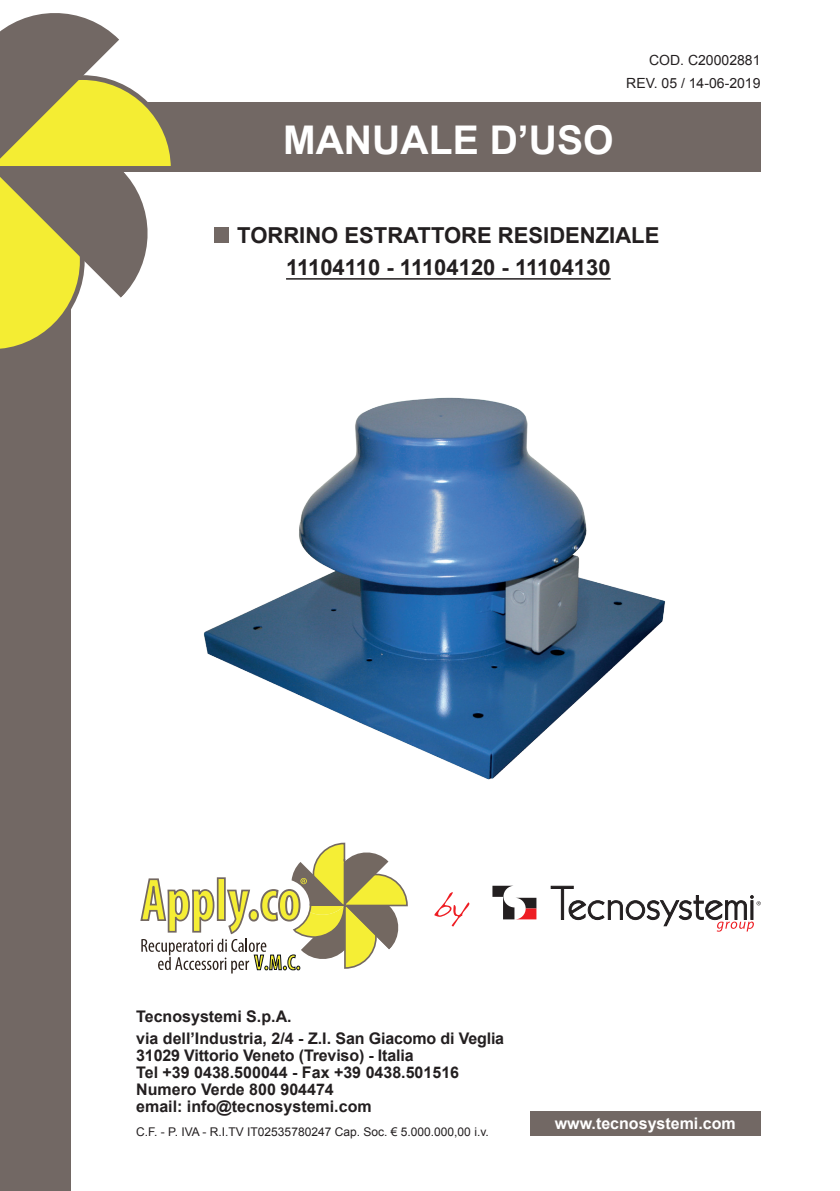
<style>
.page{position:relative;width:840px;height:1191px;background:#fff}
.page>*{position:absolute;margin:0;border:0;box-sizing:border-box;transform-origin:0 0}
.t1{font:700 39.6px "Arial";color:#fff}
.t2{font:700 22px/32px "Arial";color:#231f20;text-align:center}
.t3{font:700 16px/17px "Arial";color:#231f20}
.t4{font:700 16px "Arial";color:#fff}
.t5{font:14px "Arial";color:#231f20}
.t6{font:12px "Arial";color:#231f20}
</style>
<div class="page">
<div style="left:0;top:273px;width:71px;height:918px;background:#726864"></div>
<div style="left:79px;top:102px;width:681px;height:70px;background:#726864"></div>
<hr style="left:286px;top:278px;width:324px;height:2px;background:#231f20">
<div style="left:214px;top:227px;width:15px;height:16px;background:#726864"></div>
<div style="left:530px;top:1111px;width:230px;height:24px;background:#726864"></div>
<svg style="left:492px;top:885px;width:44px;height:34px"></svg>
<svg style="left:550px;top:886px;width:210px;height:45px"></svg>
<svg style="left:434px;top:892px;width:35px;height:34px"></svg>
<svg style="left:140px;top:842px;width:268px;height:132px"></svg>
<svg style="left:0;top:13px;width:171px;height:336px"></svg>
<img style="left:203px;top:397px;width:462px;height:383px">
<p class="t5" style="left:648px;top:51px;width:113px">COD. C20002881</p>
<h1 class="t1" style="left:283px;top:114px;width:332px">MANUALE D’USO</h1>
<p class="t5" style="left:626px;top:74px;width:136px">REV. 05 / 14-06-2019</p>
<h2 class="t2" style="left:237px;top:220px;width:423px">TORRINO ESTRATTORE RESIDENZIALE<br>11104110 - 11104120 - 11104130</h2>
<p class="t3" style="left:136px;top:1005px;width:369px;line-height:22px">Tecnosystemi S.p.A.<br>via dell’Industria, 2/4 - Z.I. San Giacomo di Veglia</p>
<p class="t3" style="left:136px;top:1047px;width:324px">31029 Vittorio Veneto (Treviso) - Italia<br>Tel +39 0438.500044 - Fax +39 0438.501516<br>Numero Verde 800 904474<br>email: info@tecnosystemi.com</p>
<p class="t6" style="left:136px;top:1123px;width:354px">C.F. - P. IVA - R.I.TV IT02535780247 Cap. Soc. € 5.000.000,00 i.v.</p>
<p class="t4" style="left:554px;top:1113px;width:182px">www.tecnosystemi.com</p>
</div>
